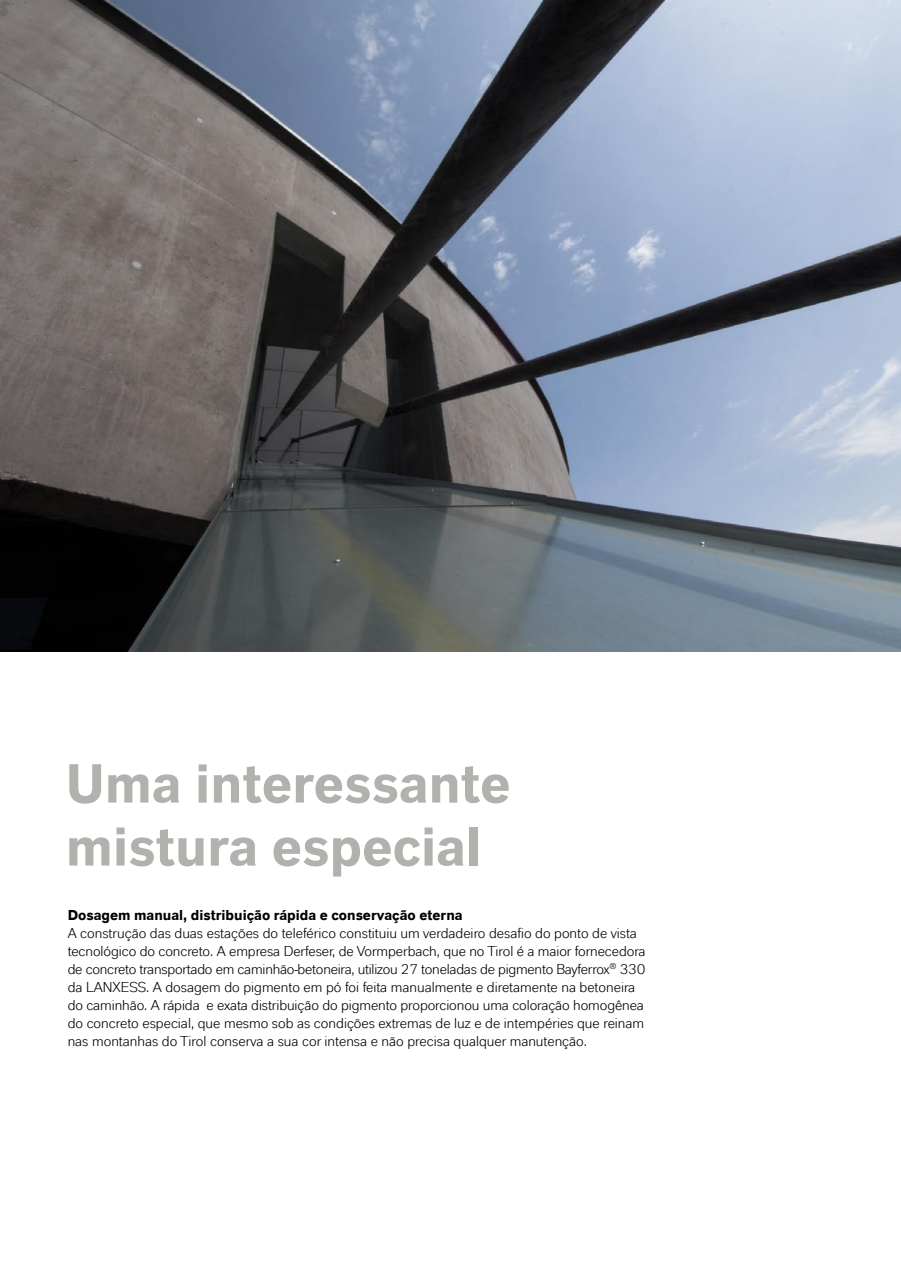
<style>
.page{position:relative;width:901px;height:1271px;background:#fff}
.page>*{position:absolute;margin:0;border:0;box-sizing:border-box;transform-origin:0 0}
.t1{font:700 54px/63px "Lanxess";color:#b1b2ae}
.t2{font:14.25px/18px "Lanxess";color:#000}
.t3{font:700 14.25px "Lanxess";color:#000}
</style>
<div class="page">
<img style="left:0;top:0;width:901px;height:651px">
<h1 class="t1" style="left:66px;top:751px;width:446px">Uma interessante mistura especial</h1>
<p class="t3" style="left:68px;top:906px;width:396px">Dosagem manual, distribuição rápida e conservação eterna</p>
<p class="t2" style="left:68px;top:924px;width:579px">A construção das duas estações do teleférico constituiu um verdadeiro desafio do ponto de vista tecnológico do concreto. A empresa Derfeser, de Vormperbach, que no Tirol é a maior fornecedora de concreto transportado em caminhão-betoneira, utilizou 27 toneladas de pigmento Bayferrox<sup>®</sup> 330 da LANXESS. A dosagem do pigmento em pó foi feita manualmente e diretamente na betoneira do caminhão. A rápida e exata distribuição do pigmento proporcionou uma coloração homogênea do concreto especial, que mesmo sob as condições extremas de luz e de intempéries que reinam nas montanhas do Tirol conserva a sua cor intensa e não precisa qualquer manutenção.</p>
</div>
